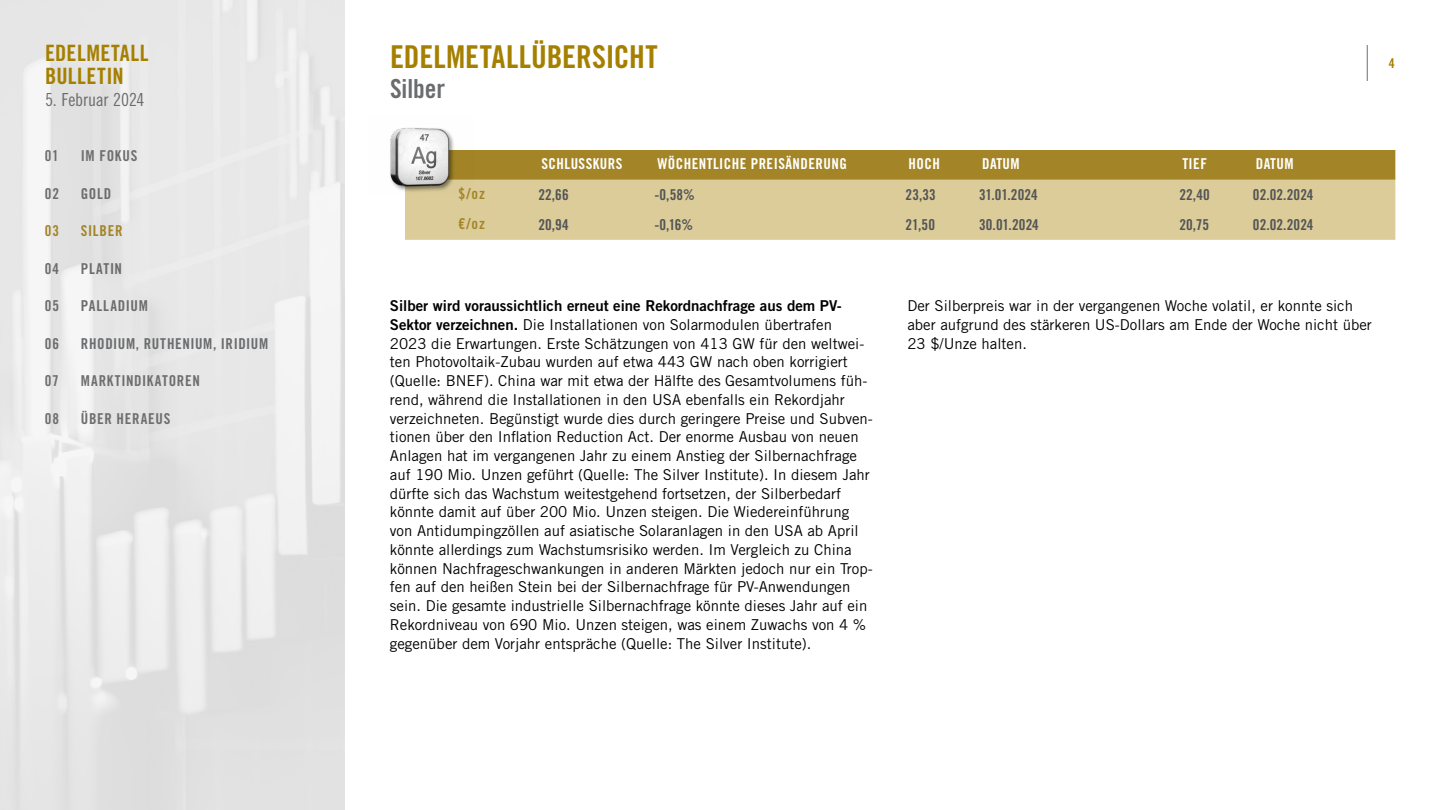
<style>
.page{position:relative;width:1440px;height:810px;background:#fff}
.page>*{position:absolute;margin:0;border:0;box-sizing:border-box;transform-origin:0 0}
.t1{font:31.5px "Trade Gothic LT Pro Bd Cn 20";color:#a58000}
.t2{font:26.25px "Trade Gothic LT Pro Bd Cn 20";color:#6b6c6e}
.t3{font:22.5px/22.5px "Trade Gothic LT Pro Bd Cn 20";letter-spacing:.02em;color:#a58000}
.t4{font:18px "Trade Gothic LT Pro Cn 18";letter-spacing:-.01em;color:#6b6c6e}
.t5{font:15px/18.8px "Trade Gothic LT Pro";color:#000}
.t6{font:15px "Trade Gothic LT Pro Bd Cn 20";letter-spacing:.01em;color:#535456}
.t7{font:15px "Trade Gothic LT Pro Bd 2";color:#000}
.t8{font:15px "Trade Gothic LT Pro Bd Cn 20";letter-spacing:.03em;color:#fff}
.t9{font:15px "Trade Gothic LT Pro Bd Cn 20";letter-spacing:.04em;color:#6b6c6e}
.t10{font:15px "Trade Gothic LT Pro Bd Cn 20";letter-spacing:.05em;color:#6e6e6e}
.t11{font:15px "Trade Gothic LT Pro Bd Cn 20";letter-spacing:.05em;color:#a38527}
.t12{font:13.5px "Trade Gothic LT Pro Bd Cn 20";color:#a58000}
.s1{font-family:"Trade Gothic LT Pro Bd 2"}
</style>
<div class="page">
<hr style="left:1367px;top:45px;width:1px;height:36px;background:#6e6e6e">
<div style="left:0;top:0;width:345px;height:810px;background:linear-gradient(to right,#e8e8e8,#e7e7e7)"></div>
<div style="left:474px;top:150px;width:921px;height:30px;background:#a38527"></div>
<div style="left:405px;top:180px;width:990px;height:60px;background:#dbcc99"></div>
<img style="left:390px;top:128px;width:84px;height:66px">
<h3 class="t3" style="left:45px;top:42px;width:105px">EDELMETALL<br>BULLETIN</h3>
<p class="t4" style="left:45px;top:89px;width:101px">5. Februar 2024</p>
<p class="t10" style="left:45px;top:147px;width:15px">01</p>
<p class="t10" style="left:81px;top:147px;width:58px">IM FOKUS</p>
<p class="t9" style="left:45px;top:184px;width:16px">02</p>
<p class="t9" style="left:81px;top:184px;width:32px">GOLD</p>
<p class="t11" style="left:45px;top:222px;width:16px">03</p>
<p class="t11" style="left:81px;top:222px;width:43px">SILBER</p>
<p class="t9" style="left:45px;top:259px;width:16px">04</p>
<p class="t9" style="left:81px;top:259px;width:43px">PLATIN</p>
<p class="t9" style="left:45px;top:297px;width:16px">05</p>
<p class="t9" style="left:81px;top:297px;width:68px">PALLADIUM</p>
<p class="t9" style="left:45px;top:334px;width:16px">06</p>
<p class="t9" style="left:81px;top:334px;width:189px">RHODIUM, RUTHENIUM, IRIDIUM</p>
<p class="t10" style="left:45px;top:372px;width:15px">07</p>
<p class="t10" style="left:81px;top:372px;width:120px">MARKTINDIKATOREN</p>
<p class="t10" style="left:45px;top:409px;width:16px">08</p>
<p class="t10" style="left:81px;top:409px;width:91px">ÜBER HERAEUS</p>
<h1 class="t1" style="left:390px;top:37px;width:269px">EDELMETALLÜBERSICHT</h1>
<h2 class="t2" style="left:390px;top:72px;width:57px">Silber</h2>
<p class="t8" style="left:541px;top:155px;width:83px">SCHLUSSKURS</p>
<p class="t8" style="left:657px;top:155px;width:191px">WÖCHENTLICHE PREISÄNDERUNG</p>
<p class="t8" style="left:909px;top:155px;width:33px">HOCH</p>
<p class="t8" style="left:982px;top:155px;width:39px">DATUM</p>
<p class="t8" style="left:1182px;top:155px;width:26px">TIEF</p>
<p class="t8" style="left:1256px;top:155px;width:39px">DATUM</p>
<p class="t11" style="left:459px;top:185px;width:28px">$/oz</p>
<p class="t6" style="left:538px;top:186px;width:32px">22,66</p>
<p class="t6" style="left:654px;top:186px;width:42px">-0,58%</p>
<p class="t6" style="left:906px;top:186px;width:32px">23,33</p>
<p class="t6" style="left:979px;top:186px;width:60px">31.01.2024</p>
<p class="t6" style="left:1179px;top:186px;width:32px">22,40</p>
<p class="t6" style="left:1253px;top:186px;width:62px">02.02.2024</p>
<p class="t11" style="left:458px;top:215px;width:28px">€/oz</p>
<p class="t6" style="left:538px;top:216px;width:32px">20,94</p>
<p class="t6" style="left:654px;top:216px;width:40px">-0,16%</p>
<p class="t6" style="left:906px;top:216px;width:31px">21,50</p>
<p class="t6" style="left:979px;top:216px;width:61px">30.01.2024</p>
<p class="t6" style="left:1179px;top:216px;width:31px">20,75</p>
<p class="t6" style="left:1253px;top:216px;width:62px">02.02.2024</p>
<p class="t12" style="left:1389px;top:54px;width:7px">4</p>
<p class="t7" style="left:390px;top:297px;width:453px">Silber wird voraussichtlich erneut eine Rekordnachfrage aus dem PV-</p>
<p class="t5" style="left:390px;top:315px;width:484px"><span class="s1">Sektor verzeichnen.</span> Die Installationen von Solarmodulen übertrafen<br>2023 die Erwartungen. Erste Schätzungen von 413 GW für den weltwei&shy;ten Photovoltaik-Zubau wurden auf etwa 443 GW nach oben korrigiert (Quelle: BNEF). China war mit etwa der Hälfte des Gesamtvolumens füh&shy;rend, während die Installationen in den USA ebenfalls ein Rekordjahr verzeichneten. Begünstigt wurde dies durch geringere Preise und Subven&shy;tionen über den Inflation Reduction Act. Der enorme Ausbau von neuen Anlagen hat im vergangenen Jahr zu einem Anstieg der Silbernachfrage auf 190 Mio. Unzen geführt (Quelle: The Silver Institute). In diesem Jahr dürfte sich das Wachstum weitestgehend fortsetzen, der Silberbedarf könnte damit auf über 200 Mio. Unzen steigen. Die Wiedereinführung von Antidumpingzöllen auf asiatische Solaranlagen in den USA ab April könnte allerdings zum Wachstumsrisiko werden. Im Vergleich zu China können Nachfrageschwankungen in anderen Märkten jedoch nur ein Trop&shy;fen auf den heißen Stein bei der Silbernachfrage für PV-Anwendungen sein. Die gesamte industrielle Silbernachfrage könnte dieses Jahr auf ein Rekordniveau von 690 Mio. Unzen steigen, was einem Zuwachs von 4 % gegenüber dem Vorjahr entspräche (Quelle: The Silver Institute).</p>
<p class="t5" style="left:907px;top:296px;width:466px">Der Silberpreis war in der vergangenen Woche volatil, er konnte sich aber aufgrund des stärkeren US-Dollars am Ende der Woche nicht über<br>23 $/Unze halten.</p>
</div>
